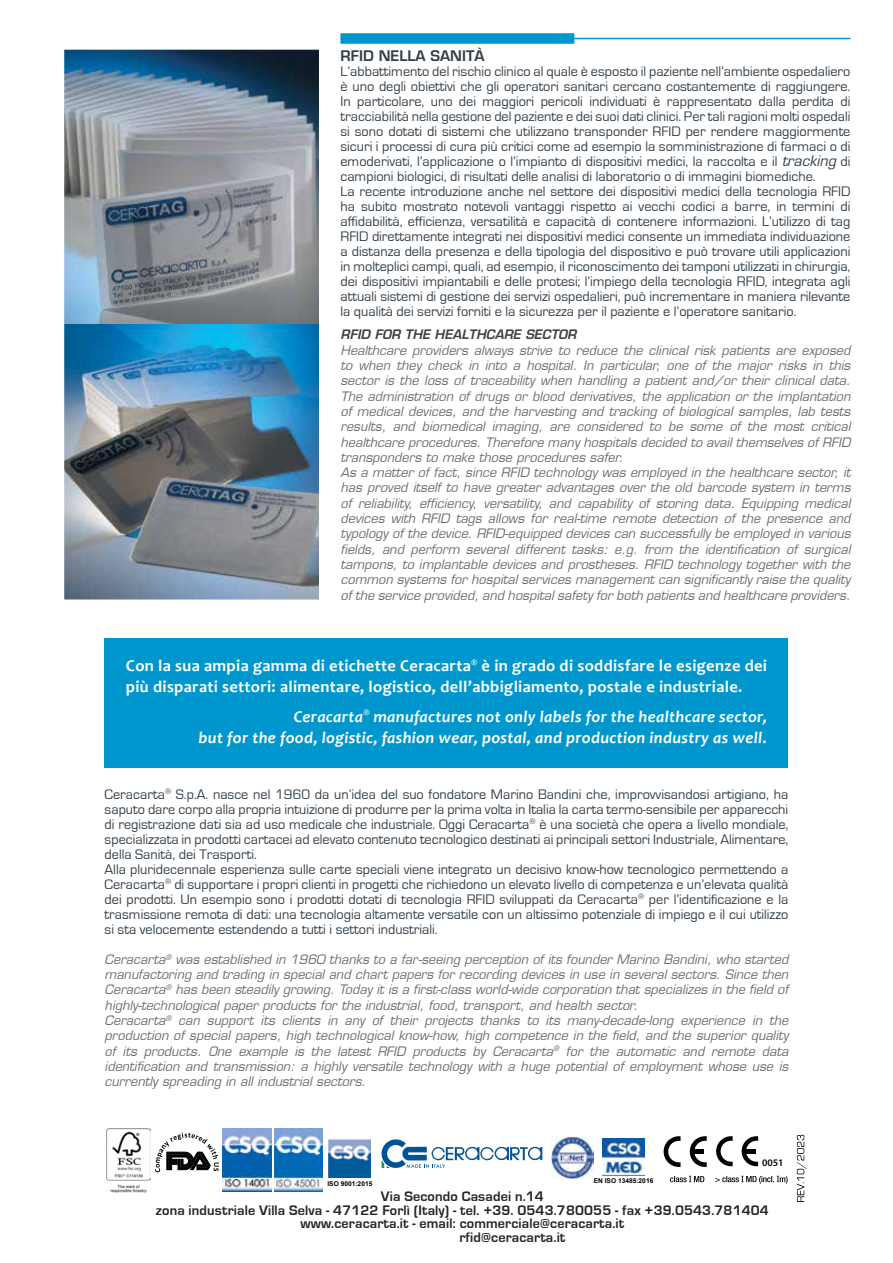
<style>
.page{position:relative;width:893px;height:1263px;background:#fff}
.page>*{position:absolute;margin:0;border:0;box-sizing:border-box;transform-origin:0 0}
.t1{font:700 16.5px/21px "Candara";letter-spacing:.02em;color:#fff}
.t2{font:italic 700 16.5px/21px "Candara";letter-spacing:.02em;color:#fff;text-align:right}
.t3{font:14.25px/15px "Eurostile";color:#323e48}
.t4{font:700 14.25px "Eurostile";letter-spacing:.01em;color:#000}
.t5{font:600 14.25px "Eurostile";color:#323e48}
.t6{font:italic 12.75px/15.3px "Eurostile";color:#6d6e71}
.t7{font:italic 600 12.75px "Eurostile";color:#414042}
.t8{font:600 10.05px "Myriad Pro";color:#000}
.t9{font:700 6.6px "Arial";color:#010101}
.s1{font-style:italic}
</style>
<div class="page">
<img style="left:65px;top:50px;width:253px;height:549px">
<div style="left:105px;top:638px;width:683px;height:130px;background:#0097cf"></div>
<hr style="left:340px;top:38px;width:510px;height:1px;background:#0097cf">
<div style="left:340px;top:33px;width:234px;height:11px;background:#0097cf"></div>
<svg style="left:155px;top:1132px;width:64px;height:40px"></svg>
<img style="left:329px;top:1139px;width:42px;height:38px">
<img style="left:603px;top:1138px;width:42px;height:38px">
<img style="left:552px;top:1136px;width:42px;height:42px">
<svg style="left:742px;top:1136px;width:16px;height:30px"></svg>
<svg style="left:716px;top:1136px;width:17px;height:30px"></svg>
<svg style="left:690px;top:1136px;width:17px;height:31px"></svg>
<svg style="left:664px;top:1136px;width:16px;height:31px"></svg>
<img style="left:223px;top:1128px;width:48px;height:63px">
<img style="left:274px;top:1128px;width:49px;height:63px">
<img style="left:107px;top:1128px;width:44px;height:65px">
<svg style="left:670px;top:1176px;width:34px;height:6px"></svg>
<svg style="left:715px;top:1176px;width:73px;height:8px"></svg>
<svg style="left:797px;top:1135px;width:9px;height:67px"></svg>
<svg style="left:381px;top:1139px;width:161px;height:29px"></svg>
<p class="t5" style="left:340px;top:46px;width:145px">RFID NELLA SANITÀ</p>
<p class="t3" style="left:340px;top:64px;width:511px">L’abbattimento del rischio clinico al quale è esposto il paziente nell’ambiente ospedaliero è uno degli obiettivi che gli operatori sanitari cercano costantemente di raggiungere.<br>In particolare, uno dei maggiori pericoli individuati è rappresentato dalla perdita di tracciabilità nella gestione del paziente e dei suoi dati clinici. Per tali ragioni molti ospedali si sono dotati di sistemi che utilizzano transponder RFID per rendere maggiormente sicuri i processi di cura più critici come ad esempio la somministrazione di farmaci o di emoderivati, l’applicazione o l’impianto di dispositivi medici, la raccolta e il <span class="s1">tracking</span> di campioni biologici, di risultati delle analisi di laboratorio o di immagini biomediche.<br>La recente introduzione anche nel settore dei dispositivi medici della tecnologia RFID ha subito mostrato notevoli vantaggi rispetto ai vecchi codici a barre, in termini di affidabilità, efficienza, versatilità e capacità di contenere informazioni. L’utilizzo di tag RFID direttamente integrati nei dispositivi medici consente un immediata individuazione a distanza della presenza e della tipologia del dispositivo e può trovare utili applicazioni in molteplici campi, quali, ad esempio, il riconoscimento dei tamponi utilizzati in chirurgia, dei dispositivi impiantabili e delle protesi; l’impiego della tecnologia RFID, integrata agli attuali sistemi di gestione dei servizi ospedalieri, può incrementare in maniera rilevante la qualità dei servizi forniti e la sicurezza per il paziente e l’operatore sanitario.</p>
<p class="t7" style="left:340px;top:327px;width:238px">RFID FOR THE HEALTHCARE SECTOR</p>
<p class="t6" style="left:340px;top:342px;width:512px">Healthcare providers always strive to reduce the clinical risk patients are exposed to when they check in into a hospital. In particular, one of the major risks in this sector is the loss of traceability when handling a patient and/or their clinical data.<br>The administration of drugs or blood derivatives, the application or the implantation of medical devices, and the harvesting and tracking of biological samples, lab tests results, and biomedical imaging, are considered to be some of the most critical healthcare procedures. Therefore many hospitals decided to avail themselves of RFID transponders to make those procedures safer.<br>As a matter of fact, since RFID technology was employed in the healthcare sector, it has proved itself to have greater advantages over the old barcode system in terms of reliability, efficiency, versatility, and capability of storing data. Equipping medical devices with RFID tags allows for real-time remote detection of the presence and typology of the device. RFID-equipped devices can successfully be employed in various fields, and perform several different tasks: e.g. from the identification of surgical tampons, to implantable devices and prostheses. RFID technology together with the common systems for hospital services management can significantly raise the quality of the service provided, and hospital safety for both patients and healthcare providers.</p>
<p class="t1" style="left:126px;top:655px;width:643px">Con la sua ampia gamma di etichette Ceracarta<sup>®</sup> è in grado di soddisfare le esigenze dei più disparati settori: alimentare, logistico, dell’abbigliamento, postale e industriale.</p>
<p class="t2" style="left:199px;top:706px;width:570px">Ceracarta<sup>®</sup> manufactures not only labels for the healthcare sector,<br>but for the food, logistic, fashion wear, postal, and production industry as well.</p>
<p class="t3" style="left:105px;top:787px;width:685px">Ceracarta<sup>®</sup> S.p.A. nasce nel 1960 da un’idea del suo fondatore Marino Bandini che, improvvisandosi artigiano, ha saputo dare corpo alla propria intuizione di produrre per la prima volta in Italia la carta termo-sensibile per apparecchi di registrazione dati sia ad uso medicale che industriale. Oggi Ceracarta<sup>®</sup> è una società che opera a livello mondiale, specializzata in prodotti cartacei ad elevato contenuto tecnologico destinati ai principali settori Industriale, Alimentare, della Sanità, dei Trasporti.<br>Alla pluridecennale esperienza sulle carte speciali viene integrato un decisivo know-how tecnologico permettendo a Ceracarta<sup>®</sup> di supportare i propri clienti in progetti che richiedono un elevato livello di competenza e un’elevata qualità dei prodotti. Un esempio sono i prodotti dotati di tecnologia RFID sviluppati da Ceracarta<sup>®</sup> per l’identificazione e la trasmissione remota di dati: una tecnologia altamente versatile con un altissimo potenziale di impiego e il cui utilizzo si sta velocemente estendendo a tutti i settori industriali.</p>
<p class="t6" style="left:105px;top:952px;width:685px">Ceracarta<sup>®</sup> was established in 1960 thanks to a far-seeing perception of its founder Marino Bandini, who started manufactoring and trading in special and chart papers for recording devices in use in several sectors. Since then Ceracarta<sup>®</sup> has been steadily growing. Today it is a first-class world-wide corporation that specializes in the field of highly-technological paper products for the industrial, food, transport, and health sector.<br>Ceracarta<sup>®</sup> can support its clients in any of their projects thanks to its many-decade-long experience in the production of special papers, high technological know-how, high competence in the field, and the superior quality of its products. One example is the latest RFID products by Ceracarta<sup>®</sup> for the automatic and remote data identification and transmission: a highly versatile technology with a huge potential of employment whose use is currently spreading in all industrial sectors.</p>
<p class="t9" style="left:327px;top:1179px;width:46px">ISO 9001:2015</p>
<p class="t9" style="left:594px;top:1176px;width:61px">EN ISO 13485:2016</p>
<p class="t8" style="left:762px;top:1156px;width:23px">0051</p>
<p class="t4" style="left:381px;top:1189px;width:164px">Via Secondo Casadei n.14</p>
<p class="t4" style="left:156px;top:1202px;width:614px">zona industriale Villa Selva - 47122 Forlì (Italy) - tel. +39. 0543.780055 - fax +39.0543.781404</p>
<p class="t4" style="left:300px;top:1216px;width:325px">www.ceracarta.it - email: commerciale@ceracarta.it</p>
<p class="t4" style="left:459px;top:1229px;width:107px">rfid@ceracarta.it</p>
</div>
